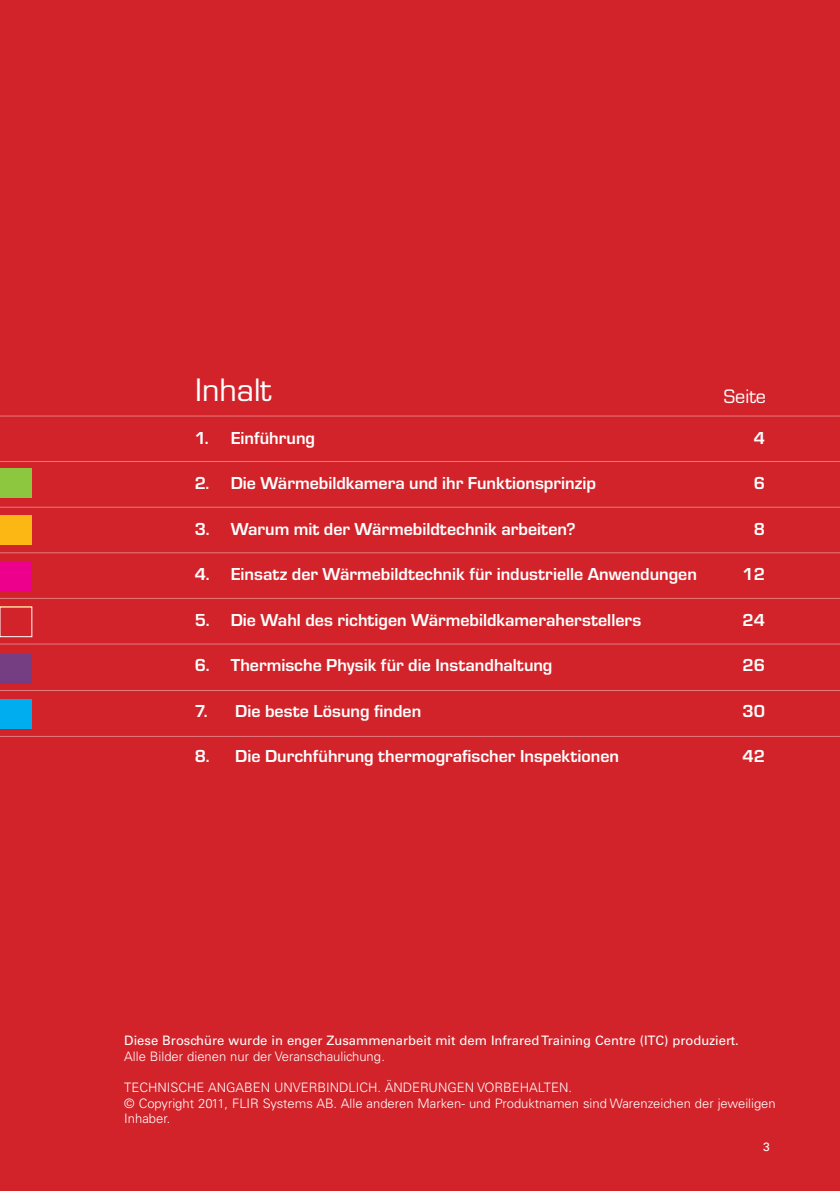
<style>
.page{position:relative;width:840px;height:1191px;background:#fff}
.page>*{position:absolute;margin:0;border:0;box-sizing:border-box;transform-origin:0 0}
.t1{font:30px "Eurostile LT Std";color:#fff}
.t2{font:700 18px "Eurostile";color:#fff}
.t3{font:18px "Eurostile LT Std";color:#fff}
.t4{font:300 13px/15.6px "Univers LT Std";color:#fff}
.t5{font:13px "Univers LT Std";color:#fff}
.t6{font:12px "Univers LT Std";color:#fff}
</style>
<div class="page">
<div style="left:0;top:0;width:839px;height:1191px;background:#d2232a"></div>
<hr style="left:0;top:461px;width:839px;height:1px;background:#fff">
<hr style="left:0;top:506px;width:839px;height:1px;background:#fff">
<hr style="left:0;top:552px;width:839px;height:1px;background:#fff">
<hr style="left:0;top:598px;width:839px;height:1px;background:#fff">
<hr style="left:0;top:643px;width:839px;height:1px;background:#fff">
<hr style="left:0;top:690px;width:839px;height:1px;background:#fff">
<hr style="left:0;top:736px;width:839px;height:1px;background:#fff">
<hr style="left:0;top:415px;width:839px;height:1px;background:#fff">
<div style="left:0;top:561px;width:32px;height:29px;background:#ec008c"></div>
<div style="left:0;top:515px;width:32px;height:30px;background:#fdb714"></div>
<div style="left:0;top:468px;width:32px;height:30px;background:#8dc63f"></div>
<div style="left:0;top:606px;width:32px;height:31px;border:1px solid #fff"></div>
<div style="left:0;top:654px;width:32px;height:29px;background:#763e82"></div>
<div style="left:0;top:699px;width:32px;height:29px;background:#00aeef"></div>
<img style="left:0;top:0;width:1px;height:1191px">
<h1 class="t1" style="left:195px;top:372px;width:78px">Inhalt</h1>
<p class="t3" style="left:723px;top:385px;width:44px">Seite</p>
<p class="t2" style="left:194px;top:428px;width:122px">1. Einführung</p>
<p class="t2" style="left:753px;top:428px;width:13px">4</p>
<p class="t2" style="left:194px;top:473px;width:402px">2. Die Wärmebildkamera und ihr Funktionsprinzip</p>
<p class="t2" style="left:753px;top:473px;width:13px">6</p>
<p class="t2" style="left:194px;top:519px;width:382px">3. Warum mit der Wärmebildtechnik arbeiten?</p>
<p class="t2" style="left:753px;top:519px;width:13px">8</p>
<p class="t2" style="left:194px;top:564px;width:503px">4. Einsatz der Wärmebildtechnik für industrielle Anwendungen</p>
<p class="t2" style="left:742px;top:564px;width:24px">12</p>
<p class="t2" style="left:194px;top:610px;width:448px">5. Die Wahl des richtigen Wärmebildkameraherstellers</p>
<p class="t2" style="left:742px;top:610px;width:24px">24</p>
<p class="t2" style="left:194px;top:655px;width:359px">6. Thermische Physik für die Instandhaltung</p>
<p class="t2" style="left:742px;top:655px;width:24px">26</p>
<p class="t2" style="left:194px;top:700px;width:228px">7. Die beste Lösung finden</p>
<p class="t2" style="left:742px;top:700px;width:24px">30</p>
<p class="t2" style="left:194px;top:746px;width:426px">8. Die Durchführung thermografischer Inspektionen</p>
<p class="t2" style="left:742px;top:746px;width:24px">42</p>
<p class="t5" style="left:124px;top:1032px;width:615px">Diese Broschüre wurde in enger Zusammenarbeit mit dem Infrared Training Centre (ITC) produziert.</p>
<p class="t4" style="left:124px;top:1048px;width:262px">Alle Bilder dienen nur der Veranschaulichung.</p>
<p class="t4" style="left:124px;top:1079px;width:652px">TECHNISCHE ANGABEN UNVERBINDLICH. ÄNDERUNGEN VORBEHALTEN.<br>© Copyright 2011, FLIR Systems AB. Alle anderen Marken- und Produktnamen sind Warenzeichen der jeweiligen<br>Inhaber.</p>
<p class="t6" style="left:762px;top:1139px;width:8px">3</p>
</div>
